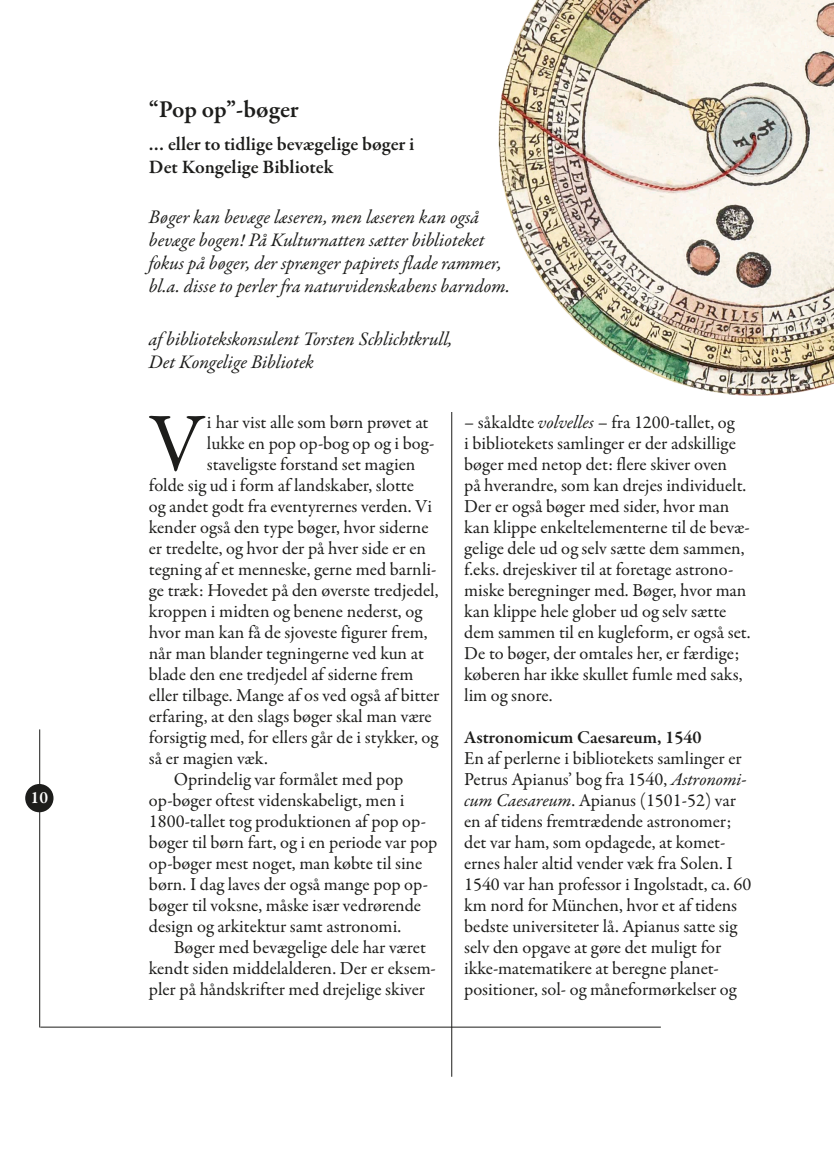
<style>
.page{position:relative;width:834px;height:1176px;background:#fff}
.page>*{position:absolute;margin:0;border:0;box-sizing:border-box;transform-origin:0 0}
.t1{font:83.12px "Garamond Premr Pro";color:#1d1d1b}
.t2{font:600 24.5px "Garamond Premr Pro";color:#1d1d1b}
.t3{font:italic 19.25px/22.8px "Garamond Premr Pro";color:#1d1d1b}
.t4{font:600 19.25px/22.8px "Garamond Premr Pro";color:#1d1d1b}
.t5{font:18.38px/21px "Garamond Premr Pro";color:#1d1d1b}
.t6{font:600 18.38px "Garamond Premr Pro";color:#1d1d1b}
.t7{font:600 17.5px "Garamond Premr Pro";color:#fff}
.s1{font-style:italic}
</style>
<div class="page">
<hr style="left:40px;top:1027px;width:620px;height:1px;background:#1d1d1b">
<hr style="left:39px;top:729px;width:1px;height:298px;background:#1d1d1b">
<hr style="left:451px;top:313px;width:1px;height:763px;background:#1d1d1b">
<div style="left:25px;top:784px;width:28px;height:28px;background:#1d1d1b;border-radius:50%"></div>
<div style="left:439px;top:99px;width:25px;height:313px;background:#fff"></div>
<img style="left:498px;top:0;width:335px;height:396px">
<p class="t7" style="left:31px;top:787px;width:19px">10</p>
<h2 class="t2" style="left:149px;top:94px;width:151px">“Pop op”-bøger</h2>
<p class="t4" style="left:149px;top:133px;width:267px">… eller to tidlige bevægelige bøger i<br>Det Kongelige Bibliotek</p>
<p class="t3" style="left:149px;top:207px;width:362px">Bøger kan bevæge læseren, men læseren kan også bevæge bogen! På Kulturnatten sætter biblioteket fokus på bøger, der sprænger papirets flade rammer, bl.a. disse to perler fra naturvidenskabens barndom.</p>
<p class="t3" style="left:149px;top:329px;width:305px">af bibliotekskonsulent Torsten Schlichtkrull,<br>Det Kongelige Bibliotek</p>
<h1 class="t1" style="left:149px;top:393px;width:56px">V</h1>
<p class="t5" style="left:207px;top:412px;width:223px">i har vist alle som børn prøvet at</p>
<p class="t5" style="left:207px;top:433px;width:229px">lukke en pop op-bog op og i bog-</p>
<p class="t5" style="left:207px;top:454px;width:210px">staveligste forstand set magien</p>
<p class="t5" style="left:149px;top:475px;width:266px">folde sig ud i form af landskaber, slotte</p>
<p class="t5" style="left:149px;top:496px;width:284px">og andet godt fra eventyrernes verden. Vi</p>
<p class="t5" style="left:149px;top:517px;width:281px">kender også den type bøger, hvor siderne</p>
<p class="t5" style="left:149px;top:538px;width:278px">er tredelte, og hvor der på hver side er en</p>
<p class="t5" style="left:149px;top:559px;width:289px">tegning af et menneske, gerne med barnli-</p>
<p class="t5" style="left:149px;top:580px;width:291px">ge træk: Hovedet på den øverste tredjedel,</p>
<p class="t5" style="left:149px;top:601px;width:274px">kroppen i midten og benene nederst, og</p>
<p class="t5" style="left:149px;top:622px;width:280px">hvor man kan få de sjoveste figurer frem,</p>
<p class="t5" style="left:149px;top:643px;width:276px">når man blander tegningerne ved kun at</p>
<p class="t5" style="left:149px;top:664px;width:266px">blade den ene tredjedel af siderne frem</p>
<p class="t5" style="left:149px;top:685px;width:292px">eller tilbage. Mange af os ved også af bitter</p>
<p class="t5" style="left:149px;top:706px;width:284px">erfaring, at den slags bøger skal man være</p>
<p class="t5" style="left:149px;top:727px;width:291px">forsigtig med, for ellers går de i stykker, og</p>
<p class="t5" style="left:149px;top:748px;width:121px">så er magien væk.</p>
<p class="t5" style="left:174px;top:769px;width:231px">Oprindelig var formålet med pop</p>
<p class="t5" style="left:149px;top:790px;width:257px">op-bøger oftest videnskabeligt, men i</p>
<p class="t5" style="left:149px;top:811px;width:278px">1800-tallet tog produktionen af pop op-</p>
<p class="t5" style="left:149px;top:832px;width:290px">bøger til børn fart, og i en periode var pop</p>
<p class="t5" style="left:149px;top:853px;width:275px">op-bøger mest noget, man købte til sine</p>
<p class="t5" style="left:149px;top:874px;width:280px">børn. I dag laves der også mange pop op-</p>
<p class="t5" style="left:149px;top:895px;width:274px">bøger til voksne, måske især vedrørende</p>
<p class="t5" style="left:149px;top:916px;width:254px">design og arkitektur samt astronomi.</p>
<p class="t5" style="left:174px;top:937px;width:254px">Bøger med bevægelige dele har været</p>
<p class="t5" style="left:149px;top:958px;width:288px">kendt siden middelalderen. Der er eksem-</p>
<p class="t5" style="left:149px;top:979px;width:278px">pler på håndskrifter med drejelige skiver</p>
<p class="t5" style="left:464px;top:412px;width:288px">– såkaldte <span class="s1">volvelles</span> – fra 1200-tallet, og<br>i bibliotekets samlinger er der adskillige bøger med netop det: flere skiver oven<br>på hverandre, som kan drejes individuelt.<br>Der er også bøger med sider, hvor man kan klippe enkeltelementerne til de bevæ&shy;gelige dele ud og selv sætte dem sammen, f.eks. drejeskiver til at foretage astrono&shy;miske beregninger med. Bøger, hvor man kan klippe hele glober ud og selv sætte dem sammen til en kugleform, er også set.<br>De to bøger, der omtales her, er færdige; køberen har ikke skullet fumle med saks, lim og snore.</p>
<p class="t6" style="left:464px;top:726px;width:239px">Astronomicum Caesareum, 1540</p>
<p class="t5" style="left:464px;top:748px;width:289px">En af perlerne i bibliotekets samlinger er Petrus Apianus’ bog fra 1540, <span class="s1">Astronomi&shy;cum Caesareum</span>. Apianus (1501-52) var en af tidens fremtrædende astronomer; det var ham, som opdagede, at komet&shy;ernes haler altid vender væk fra Solen. I 1540 var han professor i Ingolstadt, ca. 60 km nord for München, hvor et af tidens bedste universiteter lå. Apianus satte sig selv den opgave at gøre det muligt for ikke-matematikere at beregne planet&shy;positioner, sol- og måneformørkelser og</p>
</div>
